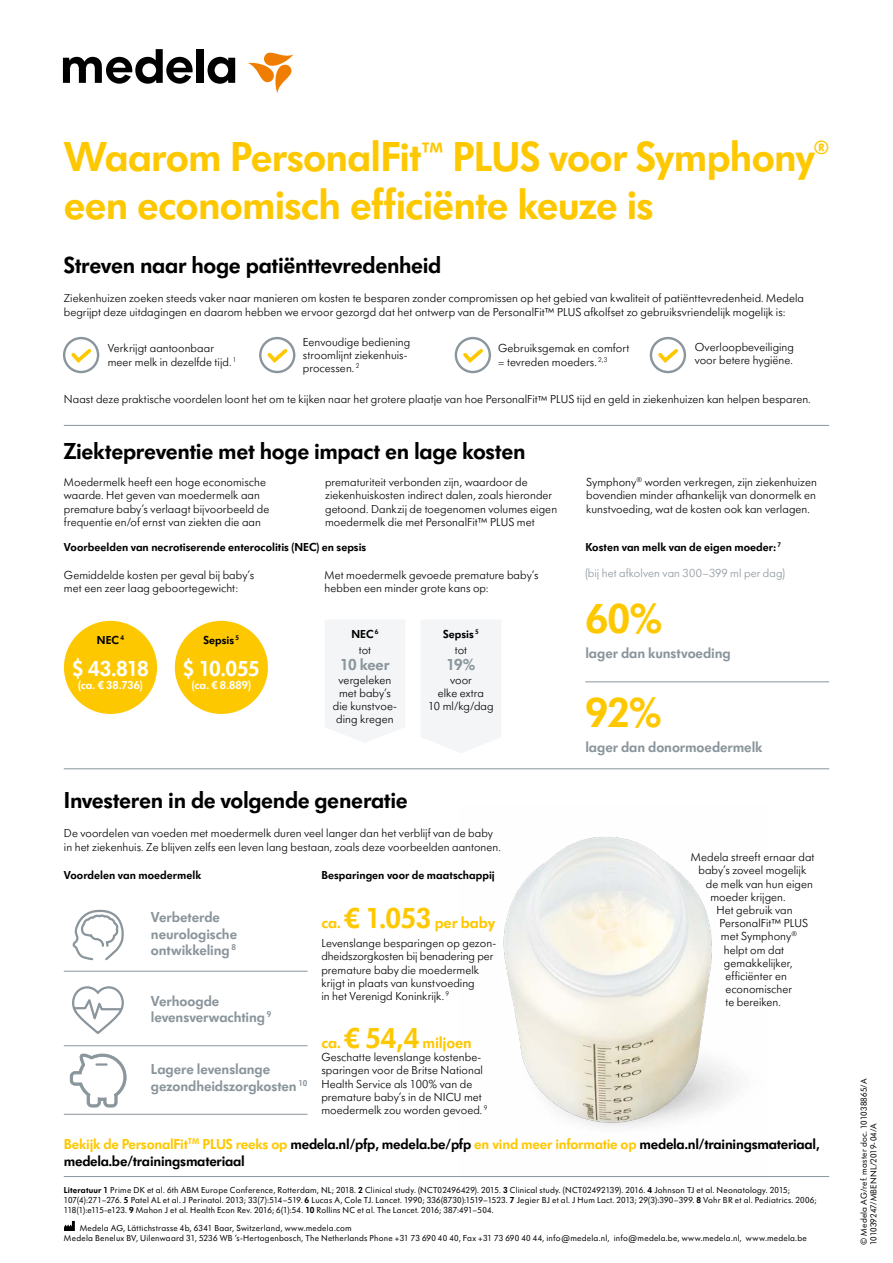
<style>
.page{position:relative;width:893px;height:1263px;background:#fff}
.page>*{position:absolute;margin:0;border:0;box-sizing:border-box;transform-origin:0 0}
.t1{font:600 43.5px/47.8px "Futura SB Medela";letter-spacing:-.02em;color:#fec800}
.t2{font:600 24px "Futura SB Medela";letter-spacing:-.015em;color:#000}
.t3{font:600 22.5px "Futura SB Medela";letter-spacing:-.04em;color:#fff}
.t4{font:18px "Myriad Pro";color:#000}
.t5{font:600 16.5px "Futura SB Medela";letter-spacing:-.01em;color:#fec800}
.t6{font:600 16.5px "Futura SB Medela";letter-spacing:-.025em;color:#8a959c}
.t7{font:600 15px/16.5px "Futura SB Medela";letter-spacing:-.005em;color:#8a959c}
.t8{font:600 15px/16.5px "Futura SB Medela";letter-spacing:-.01em;color:#000}
.t9{font:300 12px/13.2px "Futura SB Medela";letter-spacing:.005em;color:#000}
.t10{font:600 12px/15.5px "Futura SB Medela";color:#000;text-align:center}
.t11{font:300 12px "Futura SB Medela";letter-spacing:.005em;color:#8a959c}
.t12{font:600 12px "Futura SB Medela";letter-spacing:.005em;color:#fff}
.t13{font:9px/9.9px "Futura SB Medela";letter-spacing:.02em;color:#000}
.s1{font-weight:300}
.s2{font-size:30px}
.s3{color:#fec800}
.s4{font-weight:600}
</style>
<div class="page">
<img style="left:503px;top:837px;width:230px;height:290px">
<div style="left:196px;top:49px;width:7px;height:34px;background:#000"></div>
<svg style="left:208px;top:57px;width:27px;height:27px"></svg>
<svg style="left:63px;top:49px;width:130px;height:35px"></svg>
<svg style="left:248px;top:52px;width:45px;height:41px"></svg>
<svg style="left:72px;top:909px;width:52px;height:52px"></svg>
<svg style="left:72px;top:986px;width:52px;height:48px"></svg>
<svg style="left:70px;top:1054px;width:56px;height:53px"></svg>
<div style="left:175px;top:621px;width:93px;height:93px;background:#fec800;border-radius:50%"></div>
<div style="left:64px;top:621px;width:93px;height:93px;background:#fec800;border-radius:50%"></div>
<div style="left:325px;top:620px;width:80px;height:123px;background:#f3f5f6"></div>
<div style="left:421px;top:620px;width:80px;height:133px;background:#f3f5f6"></div>
<svg style="left:71px;top:348px;width:21px;height:15px"></svg>
<div style="left:63px;top:337px;width:36px;height:36px;border:2px solid #8a959c;border-radius:50%"></div>
<svg style="left:267px;top:348px;width:21px;height:15px"></svg>
<div style="left:259px;top:337px;width:36px;height:36px;border:2px solid #8a959c;border-radius:50%"></div>
<svg style="left:462px;top:348px;width:22px;height:15px"></svg>
<div style="left:455px;top:337px;width:36px;height:36px;border:2px solid #8a959c;border-radius:50%"></div>
<svg style="left:657px;top:348px;width:22px;height:15px"></svg>
<div style="left:650px;top:337px;width:36px;height:36px;border:2px solid #8a959c;border-radius:50%"></div>
<hr style="left:64px;top:1176px;width:765px;height:1px;background:#8a959c">
<hr style="left:64px;top:425px;width:765px;height:1px;background:#8a959c">
<hr style="left:64px;top:768px;width:765px;height:1px;background:#8a959c">
<hr style="left:585px;top:681px;width:244px;height:1px;background:#8a959c">
<hr style="left:64px;top:971px;width:244px;height:1px;background:#8a959c">
<hr style="left:64px;top:1045px;width:244px;height:1px;background:#8a959c">
<hr style="left:64px;top:1114px;width:244px;height:1px;background:#8a959c">
<svg style="left:64px;top:1221px;width:11px;height:10px"></svg>
<h1 class="t1" style="left:64px;top:133px;width:767px">Waarom PersonalFit<sup>™</sup> PLUS voor Symphony<sup>® </sup>een economisch efficiënte keuze is</h1>
<h2 class="t2" style="left:64px;top:251px;width:379px">Streven naar hoge patiënttevredenheid</h2>
<p class="t9" style="left:64px;top:292px;width:742px">Ziekenhuizen zoeken steeds vaker naar manieren om kosten te besparen zonder compromissen op het gebied van kwaliteit of patiënttevredenheid. Medela begrijpt deze uitdagingen en daarom hebben we ervoor gezorgd dat het ontwerp van de PersonalFit™ PLUS afkolfset zo gebruiksvriendelijk mogelijk is:</p>
<p class="t9" style="left:108px;top:342px;width:130px">Verkrijgt aantoonbaar meer melk in dezelfde tijd. <sup>1</sup></p>
<p class="t9" style="left:303px;top:335px;width:109px">Eenvoudige bediening stroomlijnt ziekenhuis&shy;processen. <sup>2</sup></p>
<p class="t9" style="left:498px;top:342px;width:133px">Gebruiksgemak en comfort = tevreden moeders. <sup>2,3</sup></p>
<p class="t9" style="left:695px;top:340px;width:101px">Overloopbeveiliging voor betere hygiëne.</p>
<p class="t9" style="left:64px;top:393px;width:748px">Naast deze praktische voordelen loont het om te kijken naar het grotere plaatje van hoe PersonalFit™ PLUS tijd en geld in ziekenhuizen kan helpen besparen.</p>
<h2 class="t2" style="left:64px;top:437px;width:463px">Ziektepreventie met hoge impact en lage kosten</h2>
<p class="t9" style="left:64px;top:475px;width:207px">Moedermelk heeft een hoge economische waarde. Het geven van moedermelk aan premature baby’s verlaagt bijvoorbeeld de frequentie en/of ernst van ziekten die aan</p>
<p class="t9" style="left:325px;top:475px;width:234px">prematuriteit verbonden zijn, waardoor de ziekenhuiskosten indirect dalen, zoals hieronder getoond. Dankzij de toegenomen volumes eigen moedermelk die met PersonalFit™ PLUS met</p>
<p class="t9" style="left:586px;top:475px;width:232px;text-align:justify">Symphony<sup>®</sup> worden verkregen, zijn ziekenhuizen bovendien minder afhankelijk van donormelk en kunstvoeding, wat de kosten ook kan verlagen.</p>
<p class="t10" style="left:585px;top:539px;width:197px">Kosten van melk van de eigen moeder: <sup>7</sup></p>
<p class="t9" style="left:325px;top:568px;width:215px">Met moedermelk gevoede premature baby’s</p>
<p class="t11" style="left:585px;top:566px;width:201px">(bij het afkolven van 300–399 ml per dag)</p>
<p class="t9" style="left:325px;top:581px;width:165px">hebben een minder grote kans op:</p>
<p class="t10" style="left:64px;top:539px;width:304px">Voorbeelden van necrotiserende enterocolitis (NEC) en sepsis</p>
<p class="t9" style="left:64px;top:568px;width:192px">Gemiddelde kosten per geval bij baby’s met een zeer laag geboortegewicht:</p>
<p class="t10" style="left:97px;top:632px;width:29px">NEC <sup>4</sup></p>
<p class="t10" style="left:203px;top:632px;width:37px">Sepsis <sup>5</sup></p>
<h3 class="t3" style="left:72px;top:655px;width:78px">$ 43.818</h3>
<p class="t12" style="left:78px;top:678px;width:66px">(ca. € 38.736)</p>
<h3 class="t3" style="left:183px;top:655px;width:78px">$ 10.055</h3>
<p class="t12" style="left:192px;top:678px;width:61px">(ca. € 8.889)</p>
<p class="t10" style="left:351px;top:627px;width:29px">NEC <sup>6</sup></p>
<p class="t10" style="left:443px;top:627px;width:37px">Sepsis <sup>5 </sup><span class="s1">tot</span></p>
<h3 class="t6" style="left:447px;top:655px;width:30px">19%</h3>
<p class="t9" style="left:428px;top:673px;width:67px;text-align:center">voor<br>elke extra<br>10 ml/kg/dag</p>
<p class="t9" style="left:359px;top:643px;width:14px">tot</p>
<h3 class="t6" style="left:340px;top:655px;width:51px">10 keer</h3>
<p class="t9" style="left:333px;top:673px;width:65px;text-align:center">vergeleken met baby’s die kunstvoe&shy;ding kregen</p>
<h2 class="t2" style="left:64px;top:786px;width:345px">Investeren in de volgende generatie</h2>
<p class="t9" style="left:64px;top:827px;width:438px">De voordelen van voeden met moedermelk duren veel langer dan het verblijf van de baby in het ziekenhuis. Ze blijven zelfs een leven lang bestaan, zoals deze voorbeelden aantonen.</p>
<p class="t10" style="left:64px;top:867px;width:139px">Voordelen van moedermelk</p>
<p class="t10" style="left:321px;top:867px;width:175px">Besparingen voor de maatschappij</p>
<h3 class="t4" style="left:129px;top:827px;width:168px">FACTSHEETS X 5 ONLY</h3>
<p class="t7" style="left:151px;top:909px;width:88px">Verbeterde neurologische ontwikkeling <sup>8</sup></p>
<p class="t7" style="left:151px;top:992px;width:122px">Verhoogde levensverwachting <sup>9</sup></p>
<p class="t7" style="left:151px;top:1061px;width:158px">Lagere levenslange gezondheidszorgkosten <sup>10</sup></p>
<h3 class="t5" style="left:321px;top:912px;width:175px">ca. <span class="s2">€ 1.053</span> per baby</h3>
<p class="t9" style="left:321px;top:936px;width:176px">Levenslange besparingen op gezon&shy;dheidszorgkosten bij benadering per premature baby die moedermelk krijgt in plaats van kunstvoeding<br>in het Verenigd Koninkrijk. <sup>9</sup></p>
<h3 class="t5" style="left:321px;top:1033px;width:152px">ca. <span class="s2">€ 54,4</span> miljoen</h3>
<p class="t9" style="left:321px;top:1050px;width:168px">Geschatte levenslange kostenbe&shy;sparingen voor de Britse National<br>Health Service als 100% van de premature baby’s in de NICU met moedermelk zou worden gevoed. <sup>9</sup></p>
<h1 class="t1" style="left:585px;top:595px;width:78px">60%</h1>
<p class="t7" style="left:585px;top:645px;width:147px">lager dan kunstvoeding</p>
<h1 class="t1" style="left:585px;top:688px;width:78px">92%</h1>
<p class="t7" style="left:585px;top:738px;width:179px">lager dan donormoedermelk</p>
<p class="t9" style="left:691px;top:850px;width:125px">Medela streeft ernaar dat</p>
<p class="t9" style="left:698px;top:864px;width:109px">baby’s zoveel mogelijk</p>
<p class="t9" style="left:706px;top:877px;width:109px">de melk van hun eigen</p>
<p class="t9" style="left:710px;top:890px;width:77px">moeder krijgen.</p>
<p class="t9" style="left:716px;top:903px;width:78px">Het gebruik van</p>
<p class="t9" style="left:719px;top:916px;width:90px">PersonalFit™ PLUS</p>
<p class="t9" style="left:721px;top:930px;width:78px">met Symphony<sup>®</sup></p>
<p class="t9" style="left:724px;top:943px;width:62px">helpt om dat</p>
<p class="t9" style="left:724px;top:956px;width:70px">gemakkelijker,</p>
<p class="t9" style="left:725px;top:969px;width:63px">efficiënter en</p>
<p class="t9" style="left:725px;top:982px;width:68px">economischer</p>
<p class="t9" style="left:725px;top:996px;width:57px">te bereiken.</p>
<p class="t8" style="left:64px;top:1136px;width:757px"><span class="s3">Bekijk de PersonalFit</span><sup>TM</sup> <span class="s3">PLUS reeks op</span> medela.nl/pfp, medela.be/pfp <span class="s3">en vind meer informatie op</span> medela.nl/trainingsmateriaal, medela.be/trainingsmateriaal</p>
<p class="t13" style="left:64px;top:1185px;width:754px"><span class="s4">Literatuur 1</span> Prime DK et al. 6th ABM Europe Conference, Rotterdam, NL; 2018. <span class="s4">2</span> Clinical study. (NCT02496429). 2015. <span class="s4">3</span> Clinical study. (NCT02492139). 2016. <span class="s4">4</span> Johnson TJ et al. Neonatology. 2015;<br>107(4):271–276. <span class="s4">5</span> Patel AL et al. J Perinatol. 2013; 33(7):514–519. <span class="s4">6</span> Lucas A, Cole TJ. Lancet. 1990; 336(8730):1519–1523. <span class="s4">7</span> Jegier BJ et al. J Hum Lact. 2013; 29(3):390–399. <span class="s4">8</span> Vohr BR et al. Pediatrics. 2006;<br>118(1):e115-e123. <span class="s4">9</span> Mahon J et al. Health Econ Rev. 2016; 6(1):54. <span class="s4">10</span> Rollins NC et al. The Lancet. 2016; 387:491–504.</p>
<p class="t13" style="left:64px;top:1223px;width:744px;text-indent:16px">Medela AG, Lättichstrasse 4b, 6341 Baar, Switzerland, www.medela.com<br>Medela Benelux BV, Uilenwaard 31, 5236 WB ’s-Hertogenbosch, The Netherlands Phone +31 73 690 40 40, Fax +31 73 690 40 44, info@medela.nl, info@medela.be, www.medela.nl, www.medela.be</p>
<p class="t13" style="left:859px;top:1245px;width:168px;rotate:-90deg">© Medela AG/ref. master doc. 101038865/A<br>101039247/MBENNL/2019-04/A</p>
</div>
